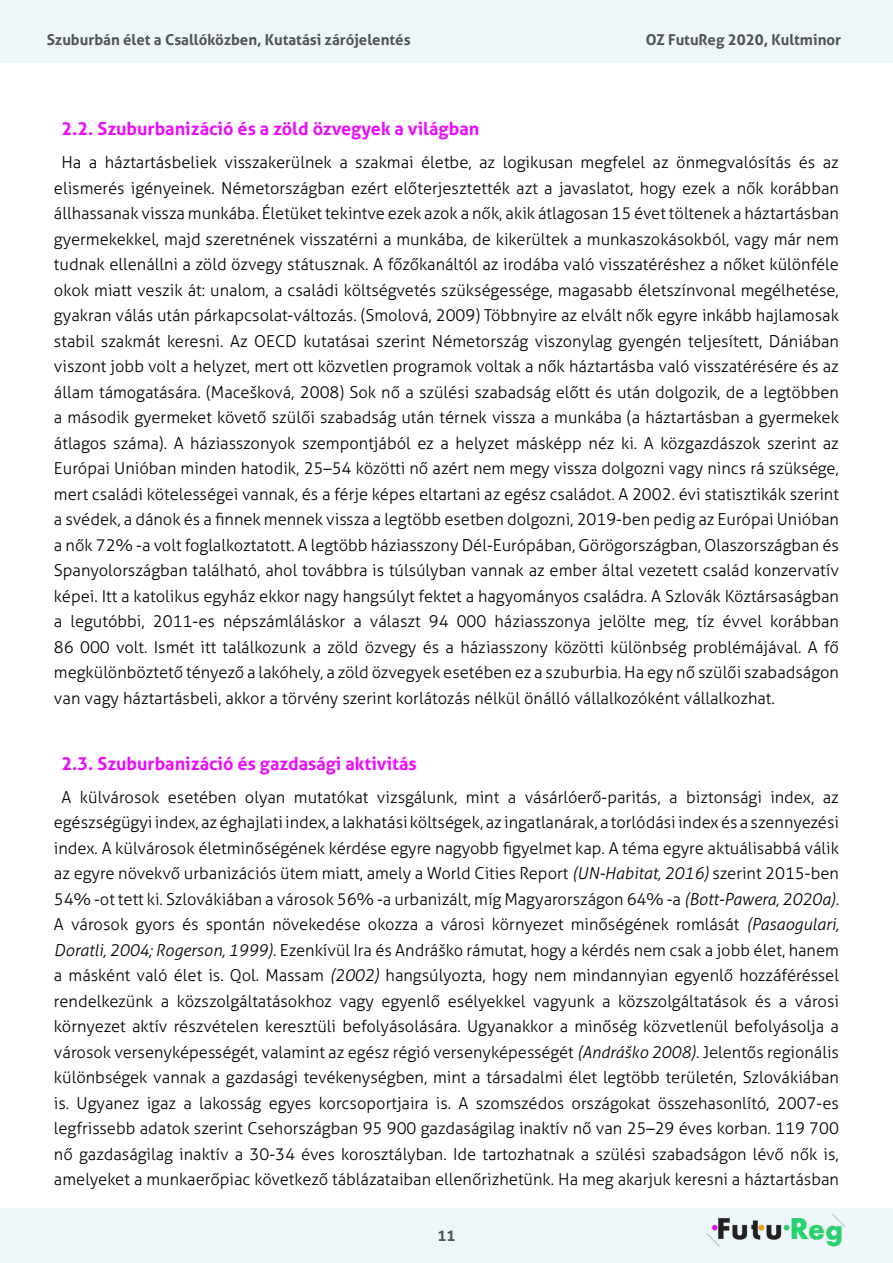
<style>
.page{position:relative;width:893px;height:1263px;background:#fff}
.page>*{position:absolute;margin:0;border:0;box-sizing:border-box;transform-origin:0 0}
.t1{font:700 18px "Aller";color:#ed0bff}
.t2{font:300 16.5px/25.5px "Aller";color:#000;text-align:justify}
.t3{font:700 15px "Aller";color:#525252}
.s1{font-style:italic}
</style>
<div class="page">
<div style="left:0;top:0;width:893px;height:63px;background:#edf7f9"></div>
<div style="left:0;top:1209px;width:893px;height:54px;background:#edf7f9"></div>
<img style="left:707px;top:1214px;width:138px;height:33px">
<p class="t3" style="left:47px;top:31px;width:365px">Szuburbán élet a Csallóközben, Kutatási zárójelentés</p>
<p class="t3" style="left:646px;top:31px;width:197px">OZ FutuReg 2020, Kultminor</p>
<p class="t1" style="left:62px;top:118px;width:419px">2.2. Szuburbanizáció és a zöld özvegyek a világban</p>
<p class="t2" style="left:54px;top:150px;width:786px;text-indent:8px">Ha a háztartásbeliek visszakerülnek a szakmai életbe, az logikusan megfelel az önmegvalósítás és az elismerés igényeinek. Németországban ezért előterjesztették azt a javaslatot, hogy ezek a nők korábban állhassanak vissza munkába. Életüket tekintve ezek azok a nők, akik átlagosan 15 évet töltenek a háztartásban gyermekekkel, majd szeretnének visszatérni a munkába, de kikerültek a munkaszokásokból, vagy már nem tudnak ellenállni a zöld özvegy státusznak. A főzőkanáltól az irodába való visszatéréshez a nőket különféle okok miatt veszik át: unalom, a családi költségvetés szükségessége, magasabb életszínvonal megélhetése, gyakran válás után párkapcsolat-változás. (Smolová, 2009) Többnyire az elvált nők egyre inkább hajlamosak stabil szakmát keresni. Az OECD kutatásai szerint Németország viszonylag gyengén teljesített, Dániában viszont jobb volt a helyzet, mert ott közvetlen programok voltak a nők háztartásba való visszatérésére és az állam támogatására. (Macešková, 2008) Sok nő a szülési szabadság előtt és után dolgozik, de a legtöbben a második gyermeket követő szülői szabadság után térnek vissza a munkába (a háztartásban a gyermekek átlagos száma). A háziasszonyok szempontjából ez a helyzet másképp néz ki. A közgazdászok szerint az Európai Unióban minden hatodik, 25–54 közötti nő azért nem megy vissza dolgozni vagy nincs rá szüksége, mert családi kötelességei vannak, és a férje képes eltartani az egész családot. A 2002. évi statisztikák szerint a svédek, a dánok és a finnek mennek vissza a legtöbb esetben dolgozni, 2019-ben pedig az Európai Unióban a nők 72% -a volt foglalkoztatott. A legtöbb háziasszony Dél-Európában, Görögországban, Olaszországban és Spanyolországban található, ahol továbbra is túlsúlyban vannak az ember által vezetett család konzervatív képei. Itt a katolikus egyház ekkor nagy hangsúlyt fektet a hagyományos családra. A Szlovák Köztársaságban a legutóbbi, 2011-es népszámláláskor a választ 94 000 háziasszonya jelölte meg, tíz évvel korábban 86 000 volt. Ismét itt találkozunk a zöld özvegy és a háziasszony közötti különbség problémájával. A fő megkülönböztető tényező a lakóhely, a zöld özvegyek esetében ez a szuburbia. Ha egy nő szülői szabadságon van vagy háztartásbeli, akkor a törvény szerint korlátozás nélkül önálló vállalkozóként vállalkozhat.</p>
<p class="t1" style="left:62px;top:752px;width:357px">2.3. Szuburbanizáció és gazdasági aktivitás</p>
<p class="t2" style="left:54px;top:784px;width:786px;text-align:center">A külvárosok esetében olyan mutatókat vizsgálunk, mint a vásárlóerő-paritás, a biztonsági index, az egészségügyi index, az éghajlati index, a lakhatási költségek, az ingatlanárak, a torlódási index és a szennyezési index. A külvárosok életminőségének kérdése egyre nagyobb figyelmet kap. A téma egyre aktuálisabbá válik az egyre növekvő urbanizációs ütem miatt, amely a World Cities Report <span class="s1">(UN-Habitat, 2016)</span> szerint 2015-ben 54% -ot tett ki. Szlovákiában a városok 56% -a urbanizált, míg Magyarországon 64% -a <span class="s1">(Bott-Pawera, 2020a).<br></span>A városok gyors és spontán növekedése okozza a városi környezet minőségének romlását <span class="s1">(Pasaogulari, Doratli, 2004; Rogerson, 1999)</span>. Ezenkívül Ira és Andráško rámutat, hogy a kérdés nem csak a jobb élet, hanem a másként való élet is. Qol. Massam <span class="s1">(2002)</span> hangsúlyozta, hogy nem mindannyian egyenlő hozzáféréssel rendelkezünk a közszolgáltatásokhoz vagy egyenlő esélyekkel vagyunk a közszolgáltatások és a városi környezet aktív részvételen keresztüli befolyásolására. Ugyanakkor a minőség közvetlenül befolyásolja a városok versenyképességét, valamint az egész régió versenyképességét <span class="s1">(Andráško 2008)</span>. Jelentős regionális különbségek vannak a gazdasági tevékenységben, mint a társadalmi élet legtöbb területén, Szlovákiában is. Ugyanez igaz a lakosság egyes korcsoportjaira is. A szomszédos országokat összehasonlító, 2007-es legfrissebb adatok szerint Csehországban 95 900 gazdaságilag inaktív nő van 25–29 éves korban. 119 700 nő gazdaságilag inaktív a 30-34 éves korosztályban. Ide tartozhatnak a szülési szabadságon lévő nők is, amelyeket a munkaerőpiac következő táblázataiban ellenőrizhetünk. Ha meg akarjuk keresni a háztartásban</p>
<p class="t3" style="left:437px;top:1226px;width:19px">11</p>
</div>
